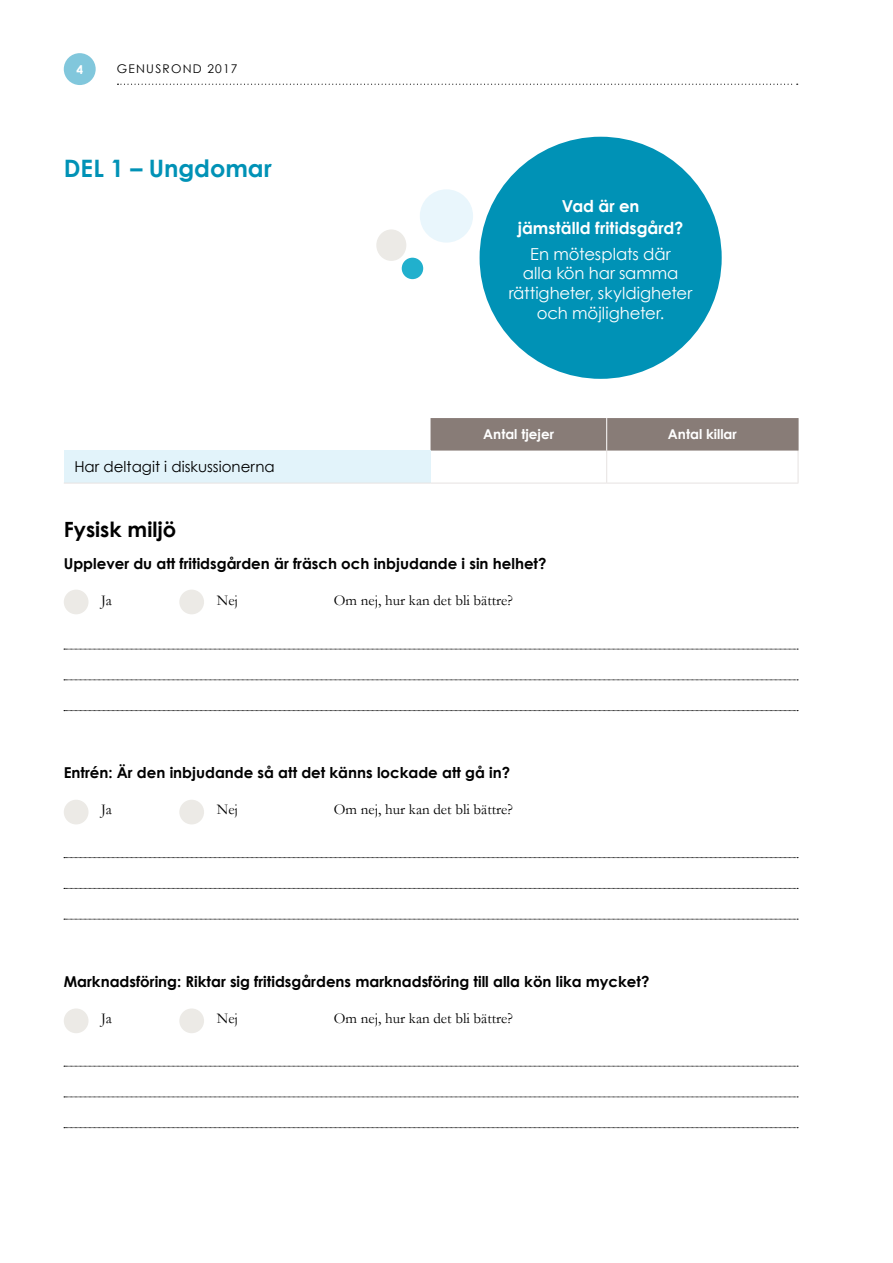
<style>
.page{position:relative;width:893px;height:1263px;background:#fff}
.page>*{position:absolute;margin:0;border:0;box-sizing:border-box;transform-origin:0 0}
.t1{font:700 24px "Century Gothic";color:#0092b6}
.t2{font:700 21px "Century Gothic";color:#000}
.t3{font:16.5px/19.8px "Century Gothic";color:#fff;text-align:center}
.t4{font:700 16.5px/22.4px "Century Gothic";color:#fff;text-align:center}
.t5{font:700 15px "Century Gothic";color:#000}
.t6{font:15px "Garamond";color:#000}
.t7{font:15px "Century Gothic";color:#000}
.t8{font:700 13.5px "Century Gothic";color:#fff}
.t9{font:12px "Century Gothic";letter-spacing:.1em;color:#000}
.t10{font:700 12px "Century Gothic";color:#fff}
</style>
<div class="page">
<div style="left:64px;top:53px;width:32px;height:32px;background:#81c7dc;border-radius:50%"></div>
<svg style="left:117px;top:84px;width:681px;height:1px"></svg>
<div style="left:431px;top:418px;width:367px;height:33px;background:#887c77"></div>
<div style="left:64px;top:451px;width:367px;height:32px;background:#e2f3fa"></div>
<hr style="left:64px;top:483px;width:367px;height:1px;background:#e6e2e1">
<hr style="left:606px;top:418px;width:1px;height:33px;background:#fff">
<hr style="left:606px;top:451px;width:1px;height:32px;background:#e6e2e1">
<hr style="left:798px;top:451px;width:1px;height:32px;background:#e6e2e1">
<hr style="left:431px;top:483px;width:176px;height:1px;background:#e6e2e1">
<hr style="left:607px;top:483px;width:191px;height:1px;background:#e6e2e1">
<hr style="left:798px;top:418px;width:1px;height:33px;background:#887c77">
<svg style="left:64px;top:649px;width:734px;height:1px"></svg>
<svg style="left:64px;top:680px;width:734px;height:1px"></svg>
<svg style="left:64px;top:710px;width:734px;height:1px"></svg>
<svg style="left:64px;top:857px;width:734px;height:1px"></svg>
<svg style="left:64px;top:888px;width:734px;height:1px"></svg>
<svg style="left:64px;top:919px;width:734px;height:1px"></svg>
<svg style="left:64px;top:1066px;width:734px;height:1px"></svg>
<svg style="left:64px;top:1097px;width:734px;height:1px"></svg>
<svg style="left:64px;top:1127px;width:734px;height:1px"></svg>
<div style="left:64px;top:590px;width:25px;height:24px;background:#eceae6;border-radius:50%"></div>
<div style="left:179px;top:590px;width:25px;height:24px;background:#eceae6;border-radius:50%"></div>
<div style="left:64px;top:800px;width:25px;height:24px;background:#eceae6;border-radius:50%"></div>
<div style="left:179px;top:800px;width:25px;height:24px;background:#eceae6;border-radius:50%"></div>
<div style="left:64px;top:1008px;width:25px;height:25px;background:#eceae6;border-radius:50%"></div>
<div style="left:179px;top:1008px;width:25px;height:25px;background:#eceae6;border-radius:50%"></div>
<div style="left:420px;top:189px;width:53px;height:54px;background:#e9f6fc;border-radius:50%"></div>
<div style="left:376px;top:229px;width:30px;height:32px;background:#eceae6;border-radius:50%"></div>
<div style="left:480px;top:137px;width:242px;height:242px;background:#0092b6;border-radius:50%"></div>
<div style="left:402px;top:258px;width:21px;height:21px;background:#21b0cd;border-radius:50%"></div>
<p class="t10" style="left:76px;top:62px;width:8px">4</p>
<p class="t9" style="left:117px;top:61px;width:122px">GENUSROND 2017</p>
<h1 class="t1" style="left:64px;top:154px;width:209px">DEL 1 – Ungdomar</h1>
<p class="t7" style="left:74px;top:458px;width:202px">Har deltagit i diskussionerna</p>
<p class="t4" style="left:518px;top:194px;width:167px">Vad är en<br>jämställd fritidsgård?</p>
<p class="t3" style="left:509px;top:243px;width:185px">En mötesplats där<br>alla kön har samma rättigheter, skyldigheter och möjligheter.</p>
<p class="t8" style="left:483px;top:425px;width:72px">Antal tjejer</p>
<p class="t8" style="left:668px;top:425px;width:70px">Antal killar</p>
<h2 class="t2" style="left:64px;top:516px;width:114px">Fysisk miljö</h2>
<p class="t5" style="left:64px;top:554px;width:484px">Upplever du att fritidsgården är fräsch och inbjudande i sin helhet?</p>
<p class="t6" style="left:101px;top:592px;width:12px">Ja</p>
<p class="t6" style="left:217px;top:592px;width:23px">Nej</p>
<p class="t6" style="left:334px;top:592px;width:181px">Om nej, hur kan det bli bättre?</p>
<p class="t5" style="left:64px;top:763px;width:448px">Entrén: Är den inbjudande så att det känns lockade att gå in?</p>
<p class="t6" style="left:101px;top:800px;width:12px">Ja</p>
<p class="t6" style="left:217px;top:800px;width:23px">Nej</p>
<p class="t6" style="left:334px;top:800px;width:181px">Om nej, hur kan det bli bättre?</p>
<p class="t5" style="left:64px;top:972px;width:587px">Marknadsföring: Riktar sig fritidsgårdens marknadsföring till alla kön lika mycket?</p>
<p class="t6" style="left:101px;top:1009px;width:12px">Ja</p>
<p class="t6" style="left:217px;top:1009px;width:23px">Nej</p>
<p class="t6" style="left:334px;top:1009px;width:181px">Om nej, hur kan det bli bättre?</p>
</div>
